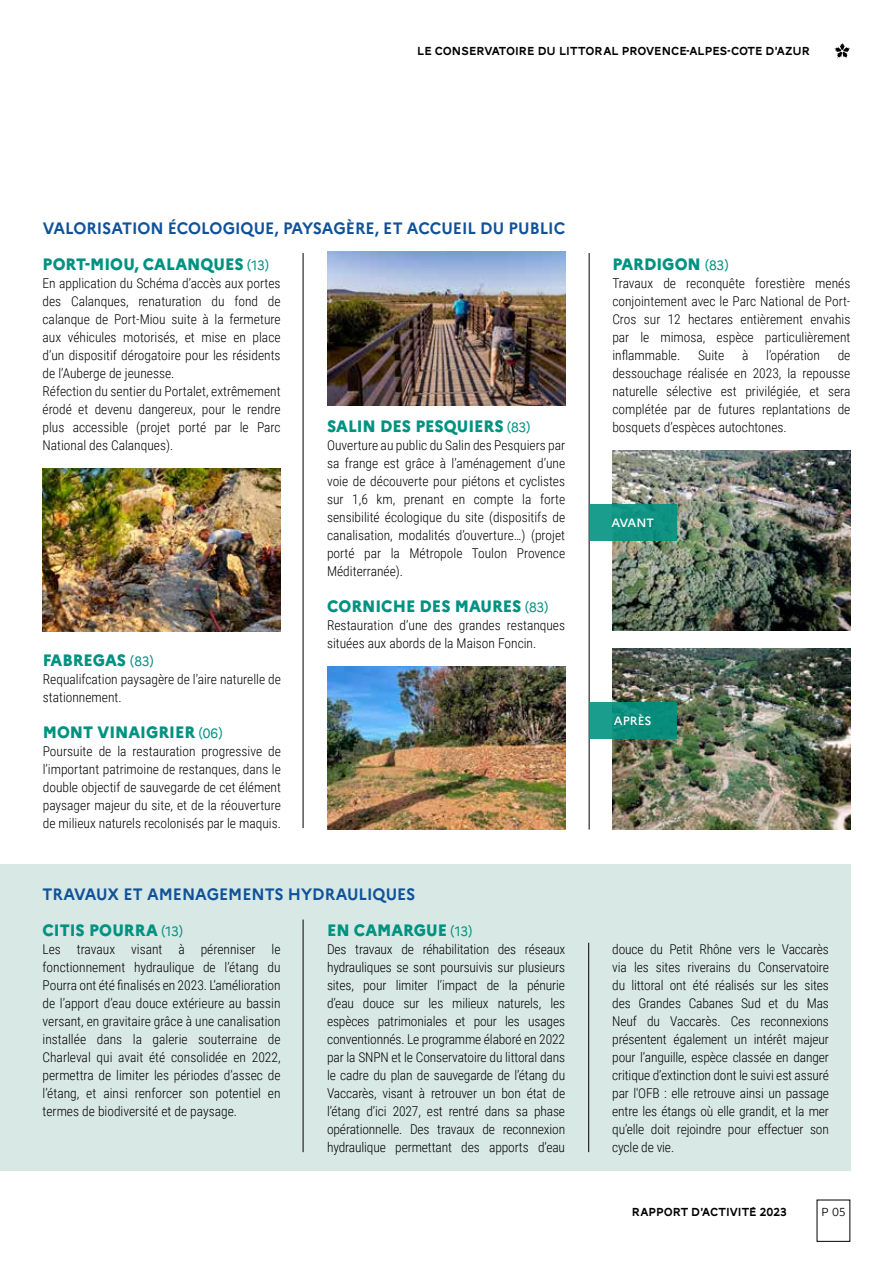
<style>
.page{position:relative;width:893px;height:1263px;background:#fff}
.page>*{position:absolute;margin:0;border:0;box-sizing:border-box;transform-origin:0 0}
.t1{font:800 16.5px "Marianne";color:#009281;scale:.95 1}
.t2{font:700 16.5px "Marianne";color:#10529a;scale:.95 1}
.t3{font:300 13.5px/18px "Roboto Condensed";color:#000;text-align:justify}
.t4{font:12px "AW Conqueror Carved One";color:#000}
.t5{font:500 12px "Marianne";color:#fff}
.t6{font:300 12px "AW Conqueror Sans";color:#000}
.s1{font-weight:400;font-size:13.5px}
</style>
<div class="page">
<svg style="left:834px;top:43px;width:16px;height:15px"></svg>
<div style="left:0;top:864px;width:850px;height:307px;background:#d8e9e5"></div>
<img style="left:328px;top:251px;width:238px;height:155px">
<img style="left:43px;top:468px;width:238px;height:163px">
<img style="left:328px;top:666px;width:238px;height:163px">
<img style="left:612px;top:450px;width:238px;height:180px">
<img style="left:612px;top:648px;width:238px;height:181px">
<hr style="left:589px;top:253px;width:1px;height:576px;background:#000">
<div style="left:589px;top:504px;width:87px;height:37px;background:#119482"></div>
<div style="left:589px;top:702px;width:87px;height:37px;background:linear-gradient(to right,#199b8c,#038774)"></div>
<hr style="left:303px;top:253px;width:1px;height:575px;background:#000">
<hr style="left:303px;top:919px;width:1px;height:233px;background:#000">
<hr style="left:588px;top:943px;width:1px;height:209px;background:#000">
<p class="t4" style="left:417px;top:46px;width:394px">LE CONSERVATOIRE DU LITTORAL PROVENCE-ALPES-COTE D’AZUR</p>
<p class="t2" style="left:43px;top:218px;width:551px">VALORISATION ÉCOLOGIQUE, PAYSAGÈRE, ET ACCUEIL DU PUBLIC</p>
<p class="t1" style="left:43px;top:254px;width:240px">PORT-MIOU, CALANQUES <span class="s1">(13)</span></p>
<p class="t3" style="left:43px;top:274px;width:240px;text-align:left">En application du Schéma d’accès aux portes des Calanques, renaturation du fond de calanque de Port-Miou suite à la fermeture aux véhicules motorisés, et mise en place d’un dispositif dérogatoire pour les résidents de l’Auberge de jeunesse.<br>Réfection du sentier du Portalet, extrêmement érodé et devenu dangereux, pour le rendre plus accessible (projet porté par le Parc National des Calanques).</p>
<p class="t1" style="left:43px;top:650px;width:118px">FABREGAS <span class="s1">(83)</span></p>
<p class="t3" style="left:43px;top:670px;width:240px">Requalifcation paysagère de l’aire naturelle de stationnement.</p>
<p class="t1" style="left:43px;top:722px;width:191px">MONT VINAIGRIER <span class="s1">(06)</span></p>
<p class="t3" style="left:43px;top:742px;width:240px">Poursuite de la restauration progressive de l’important patrimoine de restanques, dans le double objectif de sauvegarde de cet élément paysager majeur du site, et de la réouverture de milieux naturels recolonisés par le maquis.</p>
<p class="t1" style="left:327px;top:416px;width:216px">SALIN DES PESQUIERS <span class="s1">(83)</span></p>
<p class="t3" style="left:327px;top:436px;width:240px">Ouverture au public du Salin des Pesquiers par sa frange est grâce à l’aménagement d’une voie de découverte pour piétons et cyclistes sur 1,6 km, prenant en compte la forte sensibilité écologique du site (dispositifs de canalisation, modalités d’ouverture…) (projet porté par la Métropole Toulon Provence Méditerranée).</p>
<p class="t1" style="left:327px;top:596px;width:234px">CORNICHE DES MAURES <span class="s1">(83)</span></p>
<p class="t3" style="left:327px;top:616px;width:240px">Restauration d’une des grandes restanques situées aux abords de la Maison Foncin.</p>
<p class="t2" style="left:43px;top:884px;width:394px">TRAVAUX ET AMENAGEMENTS HYDRAULIQUES</p>
<p class="t1" style="left:43px;top:920px;width:149px">CITIS POURRA <span class="s1">(13)</span></p>
<p class="t3" style="left:43px;top:940px;width:240px">Les travaux visant à pérenniser le fonctionnement hydraulique de l’étang du Pourra ont été finalisés en 2023. L’amélioration de l’apport d’eau douce extérieure au bassin versant, en gravitaire grâce à une canalisation installée dans la galerie souterraine de Charleval qui avait été consolidée en 2022, permettra de limiter les périodes d’assec de l’étang, et ainsi renforcer son potentiel en termes de biodiversité et de paysage.</p>
<p class="t1" style="left:327px;top:920px;width:154px">EN CAMARGUE <span class="s1">(13)</span></p>
<p class="t3" style="left:327px;top:940px;width:240px">Des travaux de réhabilitation des réseaux hydrauliques se sont poursuivis sur plusieurs sites, pour limiter l’impact de la pénurie d’eau douce sur les milieux naturels, les espèces patrimoniales et pour les usages conventionnés. Le programme élaboré en 2022 par la SNPN et le Conservatoire du littoral dans le cadre du plan de sauvegarde de l’étang du Vaccarès, visant à retrouver un bon état de l’étang d’ici 2027, est rentré dans sa phase opérationnelle. Des travaux de reconnexion hydraulique permettant des apports d’eau</p>
<p class="t1" style="left:612px;top:254px;width:124px">PARDIGON <span class="s1">(83)</span></p>
<p class="t3" style="left:612px;top:274px;width:240px">Travaux de reconquête forestière menés conjointement avec le Parc National de Port-Cros sur 12 hectares entièrement envahis par le mimosa, espèce particulièrement inflammable.</p>
<p class="t3" style="left:612px;top:346px;width:240px;text-indent:225px">de dessouchage réalisée en 2023, la repousse naturelle sélective est privilégiée, et sera complétée par de futures replantations de bosquets d’espèces autochtones.</p>
<p class="t3" style="left:698px;top:346px;width:28px">Suite</p>
<p class="t3" style="left:742px;top:346px;width:8px">à</p>
<p class="t3" style="left:766px;top:346px;width:55px">l’opération</p>
<p class="t5" style="left:611px;top:515px;width:44px">AVANT</p>
<p class="t5" style="left:614px;top:713px;width:39px">APRÈS</p>
<p class="t3" style="left:612px;top:940px;width:218px">douce du Petit Rhône vers le Vaccarès via les sites riverains du Conservatoire du littoral ont été réalisés sur les sites des Grandes Cabanes Sud et du Mas Neuf du Vaccarès. Ces reconnexions présentent également un intérêt majeur pour l’anguille, espèce classée en danger critique d’extinction dont le suivi est assuré par l'OFB : elle retrouve ainsi un passage entre les étangs où elle grandit, et la mer qu’elle doit rejoindre pour effectuer son cycle de vie.</p>
<p class="t4" style="left:632px;top:1207px;width:156px">RAPPORT D’ACTIVITÉ 2023</p>
<p class="t6" style="left:821px;top:1202px;width:26px">P 05</p>
</div>
